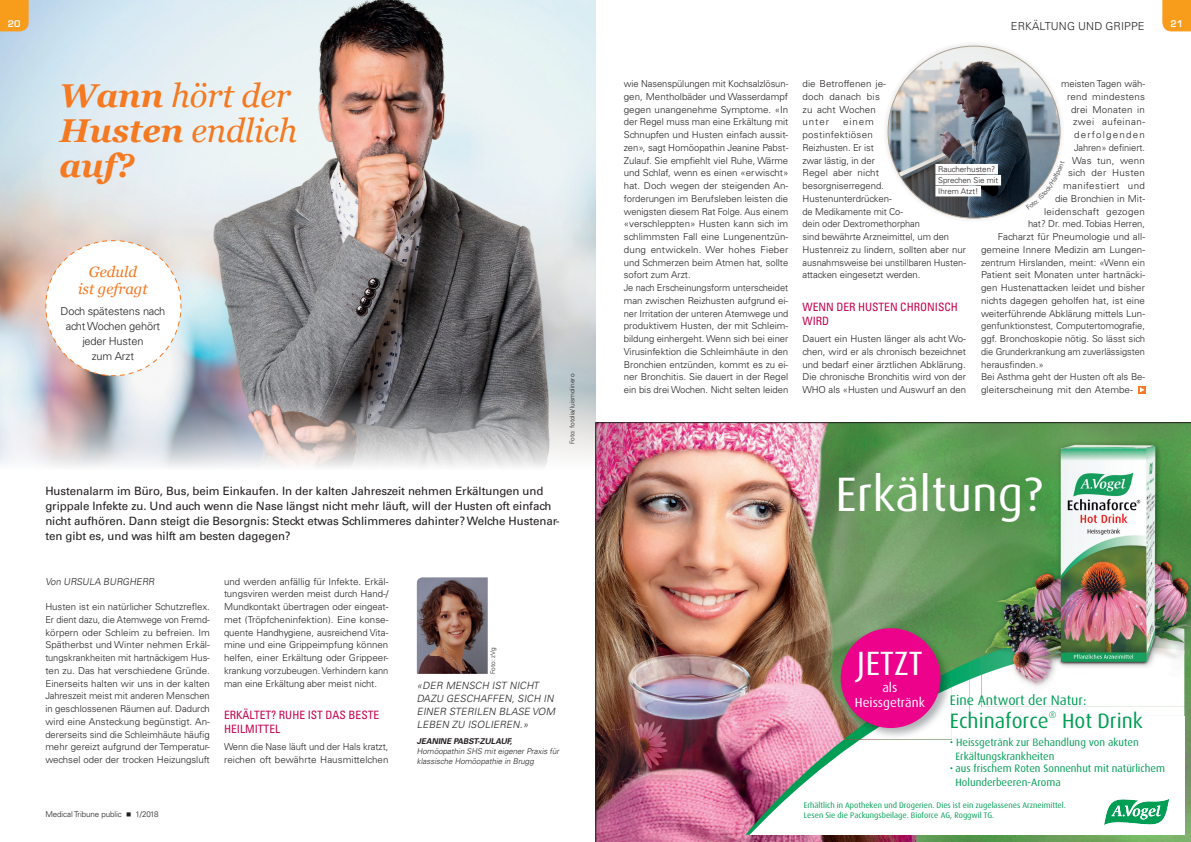
<style>
.page{position:relative;width:1191px;height:842px;background:#fff}
.page>*{position:absolute;margin:0;border:0;box-sizing:border-box;transform-origin:0 0}
.t1{font:48.4px "Dax";color:#fff}
.t2{font:33.7px "Dax";letter-spacing:-.005em;color:#fff}
._02_Head_Georgia_Ita{font:italic 700 33px/35px "Georgia";color:#f47921}
.t3{font:20.8px "Dax";color:#009d55}
._02_Dach{font:italic 15px/17px "Georgia";color:#f47921;text-align:center}
.t4{font:13.9px "Dax";color:#009d55}
.t5{font:13.1px/14.3px "Dax";color:#fff;text-align:center}
.Vorspann{font:11.5px/15px "Univers";letter-spacing:-.01em;color:#231f20}
.Zwischentitel{font:condensed 11.5px/13.5px "Univers";color:#c30552}
._02_Dach-2{font:300 11px/15px "Univers LT";letter-spacing:-.015em;color:#231f20;text-align:center}
._02_Dach-3{font:300 11px "Univers LT";letter-spacing:.01em;color:#231f20}
.t6{font:10.7px/13.5px "Dax";color:#009d55}
.Zitat_Head{font:italic 300 10px/13px "Univers LT";color:#231f20}
.Fließtext{font:300 9.5px/12.8px "Univers LT";color:#231f20;text-align:justify}
.Fließtext-2{font:300 9.5px "Univers LT";letter-spacing:.045em;color:#231f20}
.Fließtext-3{font:300 9.5px "Univers LT";letter-spacing:.02em;color:#231f20}
.Fließtext-4{font:300 9.5px "Univers LT";letter-spacing:.035em;color:#231f20}
.Fließtext-5{font:300 9.5px "Univers LT";letter-spacing:.025em;color:#231f20}
.Fließtext-6{font:300 9.5px "Univers LT";letter-spacing:.125em;color:#231f20}
.t7{font:9.5px "Dax";color:#009d55}
.t8{font:600 9px "Eurostile LT";color:#fff}
.t9{font:8.1px/9.3px "Dax";color:#009d55}
.Zitat_Name__Position{font:italic 300 8px/10px "Univers LT";color:#231f20}
.Bildlegende_unterstr{font:300 8px "Univers LT";letter-spacing:-.005em;color:#231f20}
.Bildnachweis{font:300 6.5px "Univers LT";letter-spacing:-.005em;color:#231f20}
.s1{font-weight:400}
.s2{font-weight:700}
</style>
<div class="page">
<img style="left:0;top:0;width:595px;height:467px">
<img style="left:417px;top:577px;width:71px;height:97px">
<img style="left:888px;top:46px;width:172px;height:172px;border-radius:86px">
<div style="left:935px;top:164px;width:63px;height:10px;background:#fff"></div>
<div style="left:935px;top:175px;width:66px;height:10px;background:#fff"></div>
<div style="left:935px;top:186px;width:46px;height:10px;background:#fff"></div>
<svg style="left:45px;top:240px;width:137px;height:137px"></svg>
<svg style="left:1162px;top:0;width:29px;height:31px"></svg>
<svg style="left:0;top:0;width:28px;height:31px"></svg>
<div style="left:1138px;top:386px;width:7px;height:7px;background:#f47921"></div>
<svg style="left:1139px;top:387px;width:5px;height:5px"></svg>
<img style="left:595px;top:422px;width:596px;height:420px">
<svg style="left:1026px;top:161px;width:30px;height:41px"></svg>
<p class="_02_Dach-3" style="left:1011px;top:19px;width:135px">ERKÄLTUNG UND GRIPPE</p>
<p class="t8" style="left:8px;top:18px;width:14px">20</p>
<p class="t8" style="left:1170px;top:18px;width:14px">21</p>
<p class="_02_Head_Georgia_Ita" style="left:60px;top:78px;width:239px">Wann <span class="s1">hört der<br></span>Husten <span class="s1">endlich </span>auf?</p>
<p class="_02_Dach" style="left:78px;top:263px;width:71px">Geduld<br>ist gefragt</p>
<p class="_02_Dach-2" style="left:61px;top:303px;width:106px">Doch spätestens nach acht Wochen gehört jeder Husten</p>
<p class="_02_Dach-2" style="left:92px;top:348px;width:44px">zum Arzt</p>
<p class="Bildnachweis" style="left:568px;top:444px;width:72px;rotate:-90deg">Foto: fotolia/luismolinero</p>
<p class="Vorspann" style="left:45px;top:484px;width:516px">Hustenalarm im Büro, Bus, beim Einkaufen. In der kalten Jahreszeit nehmen Erkältungen und grippale Infekte zu. Und auch wenn die Nase längst nicht mehr läuft, will der Husten oft einfach nicht aufhören. Dann steigt die Besorgnis: Steckt etwas Schlimmeres dahinter? Welche Hustenar&shy;ten gibt es, und was hilft am besten dagegen?</p>
<p class="Fließtext" style="left:45px;top:575px;width:112px">Von URSULA BURGHERR</p>
<p class="Fließtext" style="left:45px;top:600px;width:166px">Husten ist ein natürlicher Schutzreflex.<br>Er dient dazu, die Atemwege von Fremd&shy;körpern oder Schleim zu befreien. Im Spätherbst und Winter nehmen Erkäl&shy;tungskrankheiten mit hartnäckigem Hus&shy;ten zu. Das hat verschiedene Gründe.<br>Einerseits halten wir uns in der kalten Jahreszeit meist mit anderen Menschen in geschlossenen Räumen auf. Dadurch wird eine Ansteckung begünstigt. An&shy;dererseits sind die Schleimhäute häufig mehr gereizt aufgrund der Temperatur&shy;wechsel oder der trocken Heizungsluft</p>
<p class="Fließtext" style="left:224px;top:575px;width:166px">und werden anfällig für Infekte. Erkäl&shy;tungsviren werden meist durch Hand-/ Mundkontakt übertragen oder eingeat&shy;met (Tröpfcheninfektion). Eine konse&shy;quente Handhygiene, ausreichend Vita&shy;mine und eine Grippeimpfung können helfen, einer Erkältung oder Grippeer&shy;krankung vorzubeugen. Verhindern kann man eine Erkältung aber meist nicht.</p>
<p class="Zwischentitel" style="left:224px;top:708px;width:157px">ERKÄLTET? RUHE IST DAS BESTE<br>HEILMITTEL</p>
<p class="Fließtext" style="left:224px;top:741px;width:166px">Wenn die Nase läuft und der Hals kratzt, reichen oft bewährte Hausmittelchen</p>
<p class="Bildnachweis" style="left:489px;top:674px;width:28px;rotate:-90deg">Foto: zVg</p>
<p class="Zitat_Head" style="left:417px;top:679px;width:142px">«DER MENSCH IST NICHT<br>DAZU GESCHAFFEN, SICH IN<br>EINER STERILEN BLASE VOM<br>LEBEN ZU ISOLIEREN.»</p>
<p class="Zitat_Name__Position" style="left:417px;top:736px;width:146px"><span class="s2">JEANINE PABST-ZULAUF,<br></span>Homöopathin SHS miteigenerPraxis für klassische Homöopathie in Brugg</p>
<p class="Bildlegende_unterstr" style="left:45px;top:809px;width:115px">Medical Tribune public ■ 1/2018</p>
<p class="Fließtext" style="left:624px;top:77px;width:166px">wie Nasenspülungen mit Kochsalzlösun&shy;gen, Mentholbäder und Wasserdampf gegen unangenehme Symptome. «In der Regel muss man eine Erkältung mit Schnupfen und Husten einfach aussit&shy;zen», sagt Homöopathin Jeanine Pabst-Zulauf. Sie empfiehlt viel Ruhe, Wärme und Schlaf, wenn es einen «erwischt» hat. Doch wegen der steigenden An&shy;forderungen im Berufsleben leisten die wenigsten diesem Rat Folge. Aus einem «verschleppten» Husten kann sich im schlimmsten Fall eine Lungenentzün&shy;dung entwickeln. Wer hohes Fieber und Schmerzen beim Atmen hat, sollte sofort zum Arzt.</p>
<p class="Fließtext" style="left:624px;top:281px;width:166px">Je nach Erscheinungsform unterscheidet man zwischen Reizhusten aufgrund ei&shy;ner Irritation der unteren Atemwege und produktivem Husten, der mit Schleim&shy;bildung einhergeht. Wenn sich bei einer Virusinfektion die Schleimhäute in den Bronchien entzünden, kommt es zu ei&shy;ner Bronchitis. Sie dauert in der Regel ein bis drei Wochen. Nicht selten leiden</p>
<p class="Fließtext" style="left:802px;top:77px;width:85px;text-align:left">die Betroffenen je&shy;doch danach bis zu acht Wochen unter</p>
<p class="Fließtext" style="left:1061px;top:77px;width:85px">meisten Tagen wäh-</p>
<p class="Fließtext-3" style="left:1067px;top:91px;width:79px">rend mindestens</p>
<p class="Fließtext" style="left:1071px;top:103px;width:76px">drei Monaten in</p>
<p class="Fließtext-2" style="left:1073px;top:116px;width:73px">zwei aufeinan-</p>
<p class="Fließtext-6" style="left:1074px;top:129px;width:73px">derfolgenden</p>
<p class="Fließtext" style="left:1074px;top:141px;width:73px">Jahren» definiert.</p>
<p class="Fließtext-3" style="left:1072px;top:154px;width:74px">Was tun, wenn</p>
<p class="Fließtext-5" style="left:1068px;top:167px;width:78px">sich der Husten</p>
<p class="Fließtext-2" style="left:1063px;top:180px;width:83px">manifestiert und</p>
<p class="Fließtext" style="left:1055px;top:192px;width:91px">die Bronchien in Mit-</p>
<p class="Fließtext-4" style="left:1044px;top:205px;width:102px">leidenschaft gezogen</p>
<p class="Fließtext" style="left:1028px;top:218px;width:119px">hat? Dr. med. Tobias Herren,</p>
<p class="Fließtext" style="left:998px;top:230px;width:148px">Facharzt für Pneumologie und all-</p>
<p class="Fließtext" style="left:981px;top:243px;width:165px">gemeine Innere Medizin am Lungen-</p>
<p class="Fließtext" style="left:981px;top:256px;width:165px">zentrum Hirslanden, meint: «Wenn ein</p>
<p class="Fließtext" style="left:981px;top:269px;width:165px">Patient seit Monaten unter hartnäcki-</p>
<p class="Fließtext" style="left:981px;top:281px;width:165px">gen Hustenattacken leidet und bisher</p>
<p class="Fließtext" style="left:981px;top:294px;width:165px">nichts dagegen geholfen hat, ist eine</p>
<p class="Fließtext" style="left:981px;top:307px;width:165px">weiterführende Abklärung mittels Lun-</p>
<p class="Fließtext" style="left:981px;top:320px;width:165px">genfunktionstest, Computertomografie,</p>
<p class="Fließtext" style="left:981px;top:332px;width:165px">ggf. Bronchoskopie nötig. So lässt sich</p>
<p class="Fließtext" style="left:981px;top:345px;width:165px">die Grunderkrankung am zuverlässigsten</p>
<p class="Fließtext" style="left:981px;top:358px;width:64px">herausfinden.»</p>
<p class="Fließtext" style="left:981px;top:371px;width:165px">Bei Asthma geht der Husten oft als Be&shy;gleiterscheinung mit den Atembe-</p>
<p class="Fließtext" style="left:802px;top:116px;width:165px;text-align:left;text-indent:41px">einem<br>postinfektiösen<br>Reizhusten. Er ist<br>zwar lästig, in der<br>Regel aber nicht<br>besorgniserregend.<br>Hustenunterdrücken-<br>de Medikamente mit Co-<br>dein oder Dextromethorphan<br>sind bewährte Arzneimittel, um den<br>Hustenreiz zu lindern, sollten aber nur ausnahmsweise bei unstillbaren Husten&shy;attacken eingesetzt werden.</p>
<p class="Zwischentitel" style="left:802px;top:300px;width:157px">WENN DER HUSTEN CHRONISCH<br>WIRD</p>
<p class="Fließtext" style="left:802px;top:332px;width:165px">Dauert ein Husten länger als acht Wo&shy;chen, wird er als chronisch bezeichnet und bedarf einer ärztlichen Abklärung.<br>Die chronische Bronchitis wird von der WHO als «Husten und Auswurf an den</p>
<p class="Bildlegende_unterstr" style="left:938px;top:164px;width:58px">Raucherhusten?</p>
<p class="Bildlegende_unterstr" style="left:938px;top:175px;width:61px">Sprechen Sie mit</p>
<p class="Bildlegende_unterstr" style="left:938px;top:186px;width:41px">Ihrem Atzt!</p>
<p class="t1" style="left:835px;top:468px;width:209px">Erkältung?</p>
<p class="t2" style="left:856px;top:644px;width:68px">JETZT</p>
<p class="t5" style="left:855px;top:681px;width:71px">als<br>Heissgetränk</p>
<p class="t4" style="left:950px;top:692px;width:138px">Eine Antwort der Natur:</p>
<p class="t3" style="left:950px;top:709px;width:100px">Echinaforce</p>
<p class="t7" style="left:1048px;top:709px;width:9px">®</p>
<p class="t3" style="left:1062px;top:709px;width:82px">Hot Drink</p>
<p class="t6" style="left:955px;top:736px;width:185px;text-indent:-6px">• Heissgetränk zur Behandlung von akuten<br>Erkältungskrankheiten</p>
<p class="t6" style="left:955px;top:762px;width:211px;text-indent:-6px">• aus frischem Roten Sonnenhut mit natürlichem<br>Holunderbeeren-Aroma</p>
<p class="t9" style="left:804px;top:801px;width:263px">Erhältlich in Apotheken und Drogerien. Dies ist ein zugelassenes Arzneimittel.<br>Lesen Sie die Packungsbeilage. Bioforce AG, Roggwil TG.</p>
</div>
